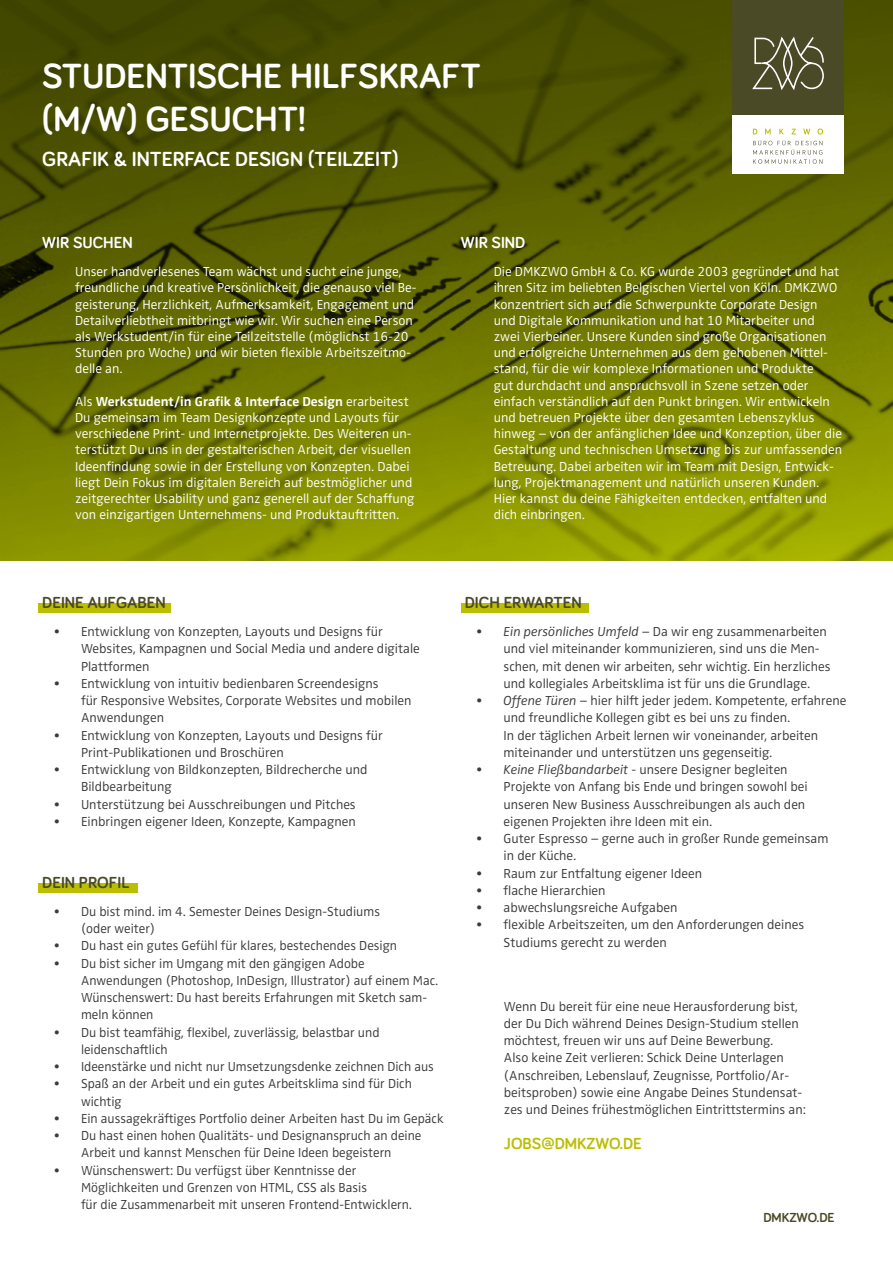
<style>
.page{position:relative;width:893px;height:1263px;background:#fff}
.page>*{position:absolute;margin:0;border:0;box-sizing:border-box;transform-origin:0 0}
.t1{font:700 36px/43.2px "Bariol";color:#fff}
.t2{font:700 21px "Bariol";color:#fff}
.t3{font:700 16.5px "Bariol";color:#4b4a26}
.t4{font:700 16.5px "Bariol";color:#fff}
.t5{font:700 16.5px "Bariol";color:#bcbe00}
.t6{font:300 13.5px/17.2px "Zwo OT";color:#3b3b3a}
.t7{font:300 13.5px/16.2px "Zwo OT";color:#fff}
.t8{font:300 13.5px/17.2px "Zwo OT";color:#3d3c3b}
.t9{font:700 13.5px "Bariol";color:#4b4a26}
.s1{font-weight:700}
.s2{font-style:italic}
</style>
<div class="page">
<svg style="left:0;top:1px;width:893px;height:560px;background:#656c00"></svg>
<div style="left:732px;top:0;width:112px;height:115px;background:#4b4a26"></div>
<div style="left:732px;top:115px;width:112px;height:58px;background:#fff"></div>
<svg style="left:753px;top:129px;width:70px;height:35px"></svg>
<svg style="left:752px;top:36px;width:72px;height:54px"></svg>
<div style="left:38px;top:603px;width:133px;height:10px;background:#bcbe00"></div>
<div style="left:461px;top:603px;width:127px;height:10px;background:#bcbe00"></div>
<div style="left:38px;top:883px;width:100px;height:9px;background:#bcbe00"></div>
<h1 class="t1" style="left:42px;top:53px;width:440px">STUDENTISCHE HILFSKRAFT (M/W) GESUCHT!</h1>
<h2 class="t2" style="left:42px;top:144px;width:358px">GRAFIK &amp; INTERFACE DESIGN (TEILZEIT)</h2>
<p class="t4" style="left:42px;top:231px;width:92px">WIR SUCHEN</p>
<p class="t7" style="left:75px;top:264px;width:343px">Unser handverlesenes Team wächst und sucht eine junge, freundliche und kreative Persönlichkeit, die genauso viel Be&shy;geisterung, Herzlichkeit, Aufmerksamkeit, Engagement und Detailverliebtheit mitbringt wie wir. Wir suchen eine Person als Werkstudent/in für eine Teilzeitstelle (möglichst 16-20<br>Stunden pro Woche) und wir bieten flexible Arbeitszeitmo&shy;delle an.</p>
<p class="t7" style="left:75px;top:393px;width:341px">Als <span class="s1">Werkstudent/in Grafik &amp; Interface Design</span> erarbeitest Du gemeinsam im Team Designkonzepte und Layouts für verschiedene Print- und Internetprojekte. Des Weiteren un&shy;terstützt Du uns in der gestalterischen Arbeit, der visuellen Ideenfindung sowie in der Erstellung von Konzepten. Dabei liegt Dein Fokus im digitalen Bereich auf bestmöglicher und zeitgerechter Usability und ganz generell auf der Schaffung von einzigartigen Unternehmens- und Produktauftritten.</p>
<p class="t4" style="left:461px;top:231px;width:66px">WIR SIND</p>
<p class="t7" style="left:494px;top:264px;width:350px">Die DMKZWO GmbH &amp; Co. KG wurde 2003 gegründet und hat ihren Sitz im beliebten Belgischen Viertel von Köln. DMKZWO konzentriert sich auf die Schwerpunkte Corporate Design und Digitale Kommunikation und hat 10 Mitarbeiter und zwei Vierbeiner. Unsere Kunden sind große Organisationen und erfolgreiche Unternehmen aus dem gehobenen Mittel&shy;stand, für die wir komplexe Informationen und Produkte<br>gut durchdacht und anspruchsvoll in Szene setzen oder einfach verständlich auf den Punkt bringen. Wir entwickeln und betreuen Projekte über den gesamten Lebenszyklus hinweg – von der anfänglichen Idee und Konzeption, über die Gestaltung und technischen Umsetzung bis zur umfassenden Betreuung. Dabei arbeiten wir im Team mit Design, Entwick&shy;lung, Projektmanagement und natürlich unseren Kunden.<br>Hier kannst du deine Fähigkeiten entdecken, entfalten und dich einbringen.</p>
<p class="t3" style="left:42px;top:591px;width:125px">DEINE AUFGABEN</p>
<p class="t6" style="left:81px;top:623px;width:340px;text-indent:-27px">• Entwicklung von Konzepten, Layouts und Designs für<br>Websites, Kampagnen und Social Media und andere digitale<br>Plattformen</p>
<p class="t6" style="left:81px;top:675px;width:332px;text-indent:-27px">• Entwicklung von intuitiv bedienbaren Screendesigns<br>für Responsive Websites, Corporate Websites und mobilen<br>Anwendungen</p>
<p class="t6" style="left:81px;top:727px;width:303px;text-indent:-27px">• Entwicklung von Konzepten, Layouts und Designs für<br>Print-Publikationen und Broschüren</p>
<p class="t6" style="left:81px;top:761px;width:288px;text-indent:-27px">• Entwicklung von Bildkonzepten, Bildrecherche und<br>Bildbearbeitung</p>
<p class="t6" style="left:54px;top:796px;width:303px">• Unterstützung bei Ausschreibungen und Pitches</p>
<p class="t6" style="left:54px;top:813px;width:303px">• Einbringen eigener Ideen, Konzepte, Kampagnen</p>
<p class="t3" style="left:42px;top:871px;width:89px">DEIN PROFIL</p>
<p class="t8" style="left:81px;top:903px;width:300px;text-indent:-27px">• Du bist mind. im 4. Semester Deines Design-Studiums (oder weiter)</p>
<p class="t8" style="left:54px;top:937px;width:345px">• Du hast ein gutes Gefühl für klares, bestechendes Design</p>
<p class="t8" style="left:81px;top:955px;width:359px;text-indent:-27px">• Du bist sicher im Umgang mit den gängigen Adobe Anwendungen (Photoshop, InDesign, Illustrator) auf einem Mac.<br>Wünschenswert: Du hast bereits Erfahrungen mit Sketch sam&shy;meln können</p>
<p class="t8" style="left:81px;top:1024px;width:300px;text-indent:-27px">• Du bist teamfähig, flexibel, zuverlässig, belastbar und leidenschaftlich</p>
<p class="t8" style="left:54px;top:1058px;width:381px">• Ideenstärke und nicht nur Umsetzungsdenke zeichnen Dich aus</p>
<p class="t8" style="left:81px;top:1075px;width:332px;text-indent:-27px">• Spaß an der Arbeit und ein gutes Arbeitsklima sind für Dich wichtig</p>
<p class="t8" style="left:54px;top:1110px;width:391px">• Ein aussagekräftiges Portfolio deiner Arbeiten hast Du im Gepäck</p>
<p class="t8" style="left:54px;top:1127px;width:369px;text-align:center">• Du hast einen hohen Qualitäts- und Designanspruch an deine<br>Arbeit und kannst Menschen für Deine Ideen begeistern</p>
<p class="t8" style="left:81px;top:1162px;width:332px;text-indent:-27px">• Wünschenswert: Du verfügst über Kenntnisse der<br>Möglichkeiten und Grenzen von HTML, CSS als Basis<br>für die Zusammenarbeit mit unseren Frontend-Entwicklern.</p>
<p class="t3" style="left:465px;top:591px;width:118px">DICH ERWARTEN</p>
<p class="t6" style="left:504px;top:623px;width:328px;text-indent:-27px"><span class="s2">• Ein persönliches Umfeld</span> – Da wir eng zusammenarbeiten und viel miteinander kommunizieren, sind uns die Men&shy;schen, mit denen wir arbeiten, sehr wichtig. Ein herzliches und kollegiales Arbeitsklima ist für uns die Grundlage.</p>
<p class="t6" style="left:504px;top:692px;width:344px;text-indent:-27px"><span class="s2">• Offene Türen</span> – hier hilft jeder jedem. Kompetente, erfahrene und freundliche Kollegen gibt es bei uns zu finden.<br>In der täglichen Arbeit lernen wir voneinander, arbeiten miteinander und unterstützen uns gegenseitig.</p>
<p class="t6" style="left:504px;top:761px;width:306px;text-indent:-27px"><span class="s2">• Keine Fließbandarbeit</span> - unsere Designer begleiten Projekte von Anfang bis Ende und bringen sowohl bei unseren New Business Ausschreibungen als auch den eigenen Projekten ihre Ideen mit ein.</p>
<p class="t6" style="left:504px;top:830px;width:326px;text-indent:-27px">• Guter Espresso – gerne auch in großer Runde gemeinsam in der Küche.</p>
<p class="t6" style="left:477px;top:865px;width:227px">• Raum zur Entfaltung eigener Ideen</p>
<p class="t6" style="left:477px;top:882px;width:131px">• flache Hierarchien</p>
<p class="t6" style="left:477px;top:899px;width:202px">• abwechslungsreiche Aufgaben</p>
<p class="t6" style="left:504px;top:916px;width:302px;text-indent:-27px">• flexible Arbeitszeiten, um den Anforderungen deines<br>Studiums gerecht zu werden</p>
<p class="t6" style="left:504px;top:998px;width:303px">Wenn Du bereit für eine neue Herausforderung bist, der Du Dich während Deines Design-Studium stellen möchtest, freuen wir uns auf Deine Bewerbung.<br>Also keine Zeit verlieren: Schick Deine Unterlagen (Anschreiben, Lebenslauf, Zeugnisse, Portfolio/Ar&shy;beitsproben) sowie eine Angabe Deines Stundensat&shy;zes und Deines frühestmöglichen Eintrittstermins an:</p>
<p class="t5" style="left:504px;top:1132px;width:139px">JOBS@DMKZWO.DE</p>
<p class="t9" style="left:763px;top:1208px;width:73px">DMKZWO.DE</p>
</div>
